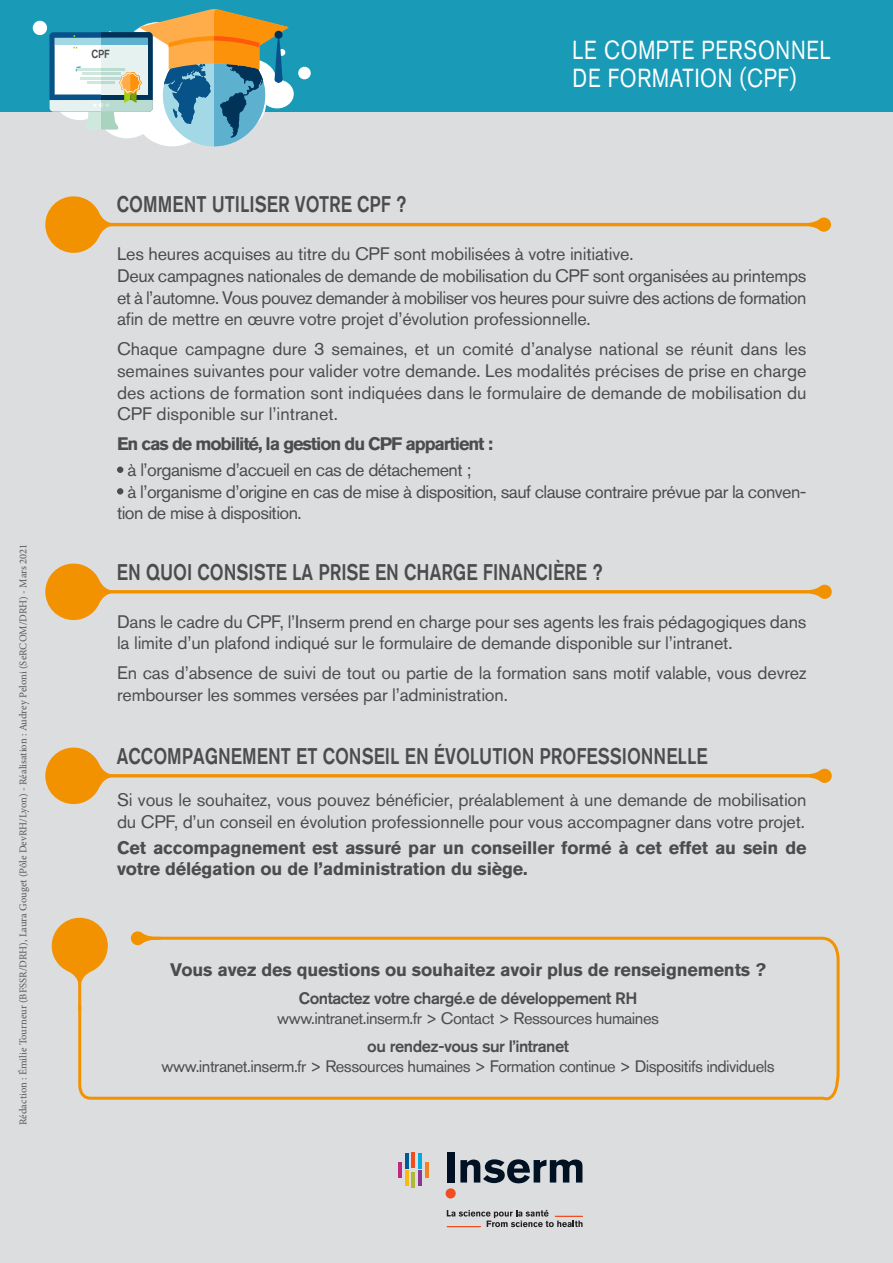
<style>
.page{position:relative;width:893px;height:1263px;background:#dcdddf}
.page>*{position:absolute;margin:0;border:0;box-sizing:border-box;transform-origin:0 0}
.t1{font:25.95px "Akzidenz Grotesk BQ";letter-spacing:.04em;color:#fff;scale:.8 1}
.t2{font:500 22.5px "Akzidenz Grotesk BQ";color:#4b4c4d;scale:.8 1}
.t3{font:18px/21.6px "Akzidenz Grotesk BQ";letter-spacing:-.01em;color:#4b4c4d}
.t4{font:700 18px/21.6px "Akzidenz Grotesk BQ";letter-spacing:-.01em;color:#4b4c4d}
.t5{font:18px/21.6px "Akzidenz Grotesk BQ";letter-spacing:-.03em;color:#4b4c4d}
.t6{font:700 18px "Akzidenz Grotesk BQ";letter-spacing:-.06em;color:#4b4c4d}
.t7{font:16.5px "Akzidenz Grotesk BQ";letter-spacing:-.03em;color:#4b4c4d}
.t8{font:500 16.5px "Akzidenz Grotesk BQ";letter-spacing:-.03em;color:#4b4c4d}
.t9{font:500 11.7px "Akzidenz Grotesk BQ";color:#4b4c4d;scale:.85 1}
.t10{font:10.5px "Minion Pro";color:#57585a}
</style>
<div class="page">
<svg style="left:45px;top:196px;width:786px;height:57px"></svg>
<svg style="left:45px;top:563px;width:787px;height:57px"></svg>
<svg style="left:45px;top:747px;width:787px;height:58px"></svg>
<svg style="left:117px;top:467px;width:6px;height:6px"></svg>
<svg style="left:117px;top:488px;width:6px;height:6px"></svg>
<div style="left:0;top:0;width:893px;height:112px;background:#199bb8"></div>
<div style="left:260px;top:79px;width:34px;height:29px;background:#fff;border-radius:50%"></div>
<div style="left:33px;top:21px;width:14px;height:14px;background:#fff;border-radius:50%"></div>
<div style="left:298px;top:67px;width:13px;height:12px;background:#fff;border-radius:50%"></div>
<svg style="left:49px;top:9px;width:240px;height:137px"></svg>
<svg style="left:51px;top:917px;width:55px;height:63px"></svg>
<svg style="left:77px;top:935px;width:763px;height:166px"></svg>
<svg style="left:130px;top:931px;width:32px;height:15px"></svg>
<div style="left:447px;top:1152px;width:7px;height:30px;background:#001123"></div>
<svg style="left:445px;top:1159px;width:137px;height:40px"></svg>
<hr style="left:425px;top:1162px;width:3px;height:15px;background:#f58220">
<hr style="left:418px;top:1154px;width:4px;height:15px;background:#00acdd">
<hr style="left:418px;top:1170px;width:4px;height:16px;background:#903393">
<hr style="left:411px;top:1152px;width:4px;height:15px;background:#f04d22">
<hr style="left:411px;top:1172px;width:4px;height:15px;background:#aeb837">
<hr style="left:405px;top:1154px;width:4px;height:15px;background:#005999">
<hr style="left:405px;top:1170px;width:4px;height:16px;background:#fcb814">
<hr style="left:398px;top:1162px;width:4px;height:15px;background:#be2a7f">
<svg style="left:447px;top:1210px;width:136px;height:17px"></svg>
<hr style="left:447px;top:1226px;width:33px;height:1px;background:#f04d22">
<p class="t10" style="left:16px;top:1125px;width:583px;rotate:-90deg">Rédaction : Émilie Tourneur (BFSSR/DRH), Laura Gouget (Pôle DevRH/Lyon) - Réalisation : Audrey Peloni (SeRCOM/DRH) - Mars 2021</p>
<p class="t9" style="left:92px;top:47px;width:23px">CPF</p>
<p class="t2" style="left:117px;top:191px;width:363px">COMMENT UTILISER VOTRE CPF ?</p>
<p class="t1" style="left:573px;top:34px;width:324px">LE COMPTE PERSONNEL</p>
<p class="t1" style="left:573px;top:62px;width:281px">DE FORMATION (CPF)</p>
<p class="t3" style="left:117px;top:243px;width:518px">Les heures acquises au titre du CPF sont mobilisées à votre initiative.</p>
<p class="t3" style="left:117px;top:265px;width:691px;text-align:justify">Deux campagnes nationales de demande de mobilisation du CPF sont organisées au printemps et à l’automne. Vous pouvez demander à mobiliser vos heures pour suivre des actions de formation afin de mettre en œuvre votre projet d’évolution professionnelle.</p>
<p class="t3" style="left:117px;top:338px;width:691px;text-align:justify">Chaque campagne dure 3 semaines, et un comité d’analyse national se réunit dans les semaines suivantes pour valider votre demande. Les modalités précises de prise en charge des actions de formation sont indiquées dans le formulaire de demande de mobilisation du CPF disponible sur l’intranet.</p>
<p class="t6" style="left:117px;top:434px;width:377px">En cas de mobilité, la gestion du CPF appartient :</p>
<p class="t5" style="left:128px;top:459px;width:345px">à l’organisme d’accueil en cas de détachement ;</p>
<p class="t5" style="left:117px;top:480px;width:691px;text-indent:10px">à l’organisme d’origine en cas de mise à disposition, sauf clause contraire prévue par la conven&shy;tion de mise à disposition.</p>
<p class="t2" style="left:117px;top:558px;width:608px">EN QUOI CONSISTE LA PRISE EN CHARGE FINANCIÈRE ?</p>
<p class="t3" style="left:117px;top:610px;width:691px">Dans le cadre du CPF, l’Inserm prend en charge pour ses agents les frais pédagogiques dans la limite d’un plafond indiqué sur le formulaire de demande disponible sur l’intranet.</p>
<p class="t3" style="left:117px;top:662px;width:691px">En cas d’absence de suivi de tout ou partie de la formation sans motif valable, vous devrez rembourser les sommes versées par l’administration.</p>
<p class="t2" style="left:117px;top:742px;width:740px">ACCOMPAGNEMENT ET CONSEIL EN ÉVOLUTION PROFESSIONNELLE</p>
<p class="t3" style="left:117px;top:789px;width:691px">Si vous le souhaitez, vous pouvez bénéficier, préalablement à une demande de mobilisation du CPF, d’un conseil en évolution professionnelle pour vous accompagner dans votre projet.</p>
<p class="t4" style="left:117px;top:837px;width:691px">Cet accompagnement est assuré par un conseiller formé à cet effet au sein de votre délégation ou de l’administration du siège.</p>
<p class="t4" style="left:170px;top:959px;width:597px">Vous avez des questions ou souhaitez avoir plus de renseignements ?</p>
<p class="t8" style="left:299px;top:988px;width:340px">Contactez votre chargé.e de développement RH</p>
<p class="t7" style="left:277px;top:1008px;width:383px">www.intranet.inserm.fr &gt; Contact &gt; Ressources humaines</p>
<p class="t8" style="left:367px;top:1036px;width:203px">ou rendez-vous sur l’intranet</p>
<p class="t7" style="left:162px;top:1056px;width:614px">www.intranet.inserm.fr &gt; Ressources humaines &gt; Formation continue &gt; Dispositifs individuels</p>
</div>
